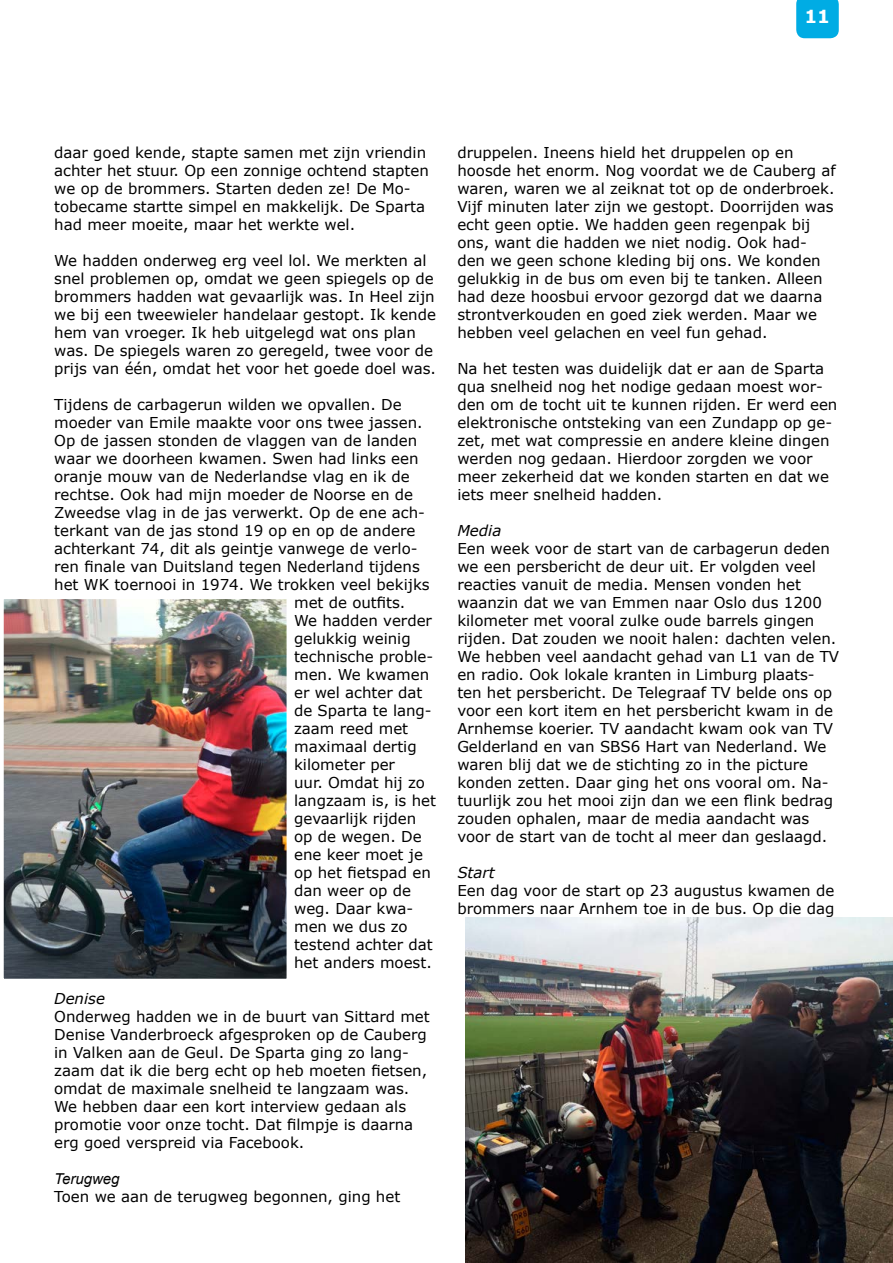
<style>
.page{position:relative;width:893px;height:1263px;background:#fff}
.page>*{position:absolute;margin:0;border:0;box-sizing:border-box;transform-origin:0 0}
.t1{font:700 18px "Verdana";color:#fff}
.t2{font:15px/18px "Verdana";color:#000}
.t3{font:italic 15px "Verdana";color:#000}
.t4{font:italic 15px "Arial";color:#000}
</style>
<div class="page">
<div style="left:796px;top:0;width:43px;height:38px;background:#00ace4"></div>
<img style="left:3px;top:599px;width:284px;height:380px">
<img style="left:465px;top:917px;width:428px;height:346px">
<p class="t1" style="left:804px;top:4px;width:27px">11</p>
<p class="t2" style="left:54px;top:144px;width:376px">daar goed kende, stapte samen met zijn vriendin achter het stuur. Op een zonnige ochtend stapten we op de brommers. Starten deden ze! De Mo&shy;tobecame startte simpel en makkelijk. De Sparta had meer moeite, maar het werkte wel.</p>
<p class="t2" style="left:54px;top:252px;width:383px">We hadden onderweg erg veel lol. We merkten al snel problemen op, omdat we geen spiegels op de brommers hadden wat gevaarlijk was. In Heel zijn we bij een tweewieler handelaar gestopt. Ik kende hem van vroeger. Ik heb uitgelegd wat ons plan was. De spiegels waren zo geregeld, twee voor de prijs van één, omdat het voor het goede doel was.</p>
<p class="t2" style="left:54px;top:396px;width:349px">Tijdens de carbagerun wilden we opvallen. De</p>
<p class="t2" style="left:54px;top:414px;width:370px">moeder van Emile maakte voor ons twee jassen.</p>
<p class="t2" style="left:54px;top:432px;width:365px">Op de jassen stonden de vlaggen van de landen</p>
<p class="t2" style="left:54px;top:450px;width:366px">waar we doorheen kwamen. Swen had links een</p>
<p class="t2" style="left:54px;top:468px;width:357px">oranje mouw van de Nederlandse vlag en ik de</p>
<p class="t2" style="left:54px;top:486px;width:360px">rechtse. Ook had mijn moeder de Noorse en de</p>
<p class="t2" style="left:54px;top:504px;width:372px">Zweedse vlag in de jas verwerkt. Op de ene ach-</p>
<p class="t2" style="left:54px;top:522px;width:363px">terkant van de jas stond 19 op en op de andere</p>
<p class="t2" style="left:54px;top:540px;width:365px">achterkant 74, dit als geintje vanwege de verlo-</p>
<p class="t2" style="left:54px;top:558px;width:367px">ren finale van Duitsland tegen Nederland tijdens</p>
<p class="t2" style="left:54px;top:576px;width:377px">het WK toernooi in 1974. We trokken veel bekijks</p>
<p class="t2" style="left:294px;top:594px;width:113px">met de outfits.</p>
<p class="t2" style="left:294px;top:612px;width:139px">We hadden verder</p>
<p class="t2" style="left:294px;top:630px;width:118px">gelukkig weinig</p>
<p class="t2" style="left:294px;top:648px;width:141px">technische proble-</p>
<p class="t2" style="left:294px;top:666px;width:137px">men. We kwamen</p>
<p class="t2" style="left:294px;top:684px;width:130px">er wel achter dat</p>
<p class="t2" style="left:294px;top:702px;width:139px">de Sparta te lang-</p>
<p class="t2" style="left:294px;top:720px;width:116px">zaam reed met</p>
<p class="t2" style="left:294px;top:738px;width:124px">maximaal dertig</p>
<p class="t2" style="left:294px;top:756px;width:102px">kilometer per</p>
<p class="t2" style="left:294px;top:774px;width:132px">uur. Omdat hij zo</p>
<p class="t2" style="left:294px;top:792px;width:143px">langzaam is, is het</p>
<p class="t2" style="left:294px;top:810px;width:124px">gevaarlijk rijden</p>
<p class="t2" style="left:294px;top:828px;width:129px">op de wegen. De</p>
<p class="t2" style="left:294px;top:846px;width:130px">ene keer moet je</p>
<p class="t2" style="left:294px;top:864px;width:138px">op het fietspad en</p>
<p class="t2" style="left:294px;top:882px;width:118px">dan weer op de</p>
<p class="t2" style="left:294px;top:900px;width:121px">weg. Daar kwa-</p>
<p class="t2" style="left:294px;top:918px;width:115px">men we dus zo</p>
<p class="t2" style="left:294px;top:936px;width:140px">testend achter dat</p>
<p class="t2" style="left:294px;top:954px;width:139px">het anders moest.</p>
<p class="t3" style="left:54px;top:988px;width:52px">Denise</p>
<p class="t2" style="left:54px;top:1008px;width:377px">Onderweg hadden we in de buurt van Sittard met Denise Vanderbroeck afgesproken op de Cauberg in Valken aan de Geul. De Sparta ging zo lang&shy;zaam dat ik die berg echt op heb moeten fietsen, omdat de maximale snelheid te langzaam was.<br>We hebben daar een kort interview gedaan als promotie voor onze tocht. Dat filmpje is daarna erg goed verspreid via Facebook.</p>
<p class="t4" style="left:54px;top:1169px;width:67px">Terugweg</p>
<p class="t2" style="left:54px;top:1188px;width:348px">Toen we aan de terugweg begonnen, ging het</p>
<p class="t2" style="left:457px;top:144px;width:380px">druppelen. Ineens hield het druppelen op en hoosde het enorm. Nog voordat we de Cauberg af waren, waren we al zeiknat tot op de onderbroek.<br>Vijf minuten later zijn we gestopt. Doorrijden was echt geen optie. We hadden geen regenpak bij ons, want die hadden we niet nodig. Ook had&shy;den we geen schone kleding bij ons. We konden gelukkig in de bus om even bij te tanken. Alleen had deze hoosbui ervoor gezorgd dat we daarna strontverkouden en goed ziek werden. Maar we hebben veel gelachen en veel fun gehad.</p>
<p class="t2" style="left:457px;top:360px;width:382px">Na het testen was duidelijk dat er aan de Sparta qua snelheid nog het nodige gedaan moest wor&shy;den om de tocht uit te kunnen rijden. Er werd een elektronische ontsteking van een Zundapp op ge&shy;zet, met wat compressie en andere kleine dingen werden nog gedaan. Hierdoor zorgden we voor meer zekerheid dat we konden starten en dat we iets meer snelheid hadden.</p>
<p class="t3" style="left:457px;top:520px;width:46px">Media</p>
<p class="t2" style="left:457px;top:540px;width:383px">Een week voor de start van de carbagerun deden we een persbericht de deur uit. Er volgden veel reacties vanuit de media. Mensen vonden het waanzin dat we van Emmen naar Oslo dus 1200 kilometer met vooral zulke oude barrels gingen rijden. Dat zouden we nooit halen: dachten velen.<br>We hebben veel aandacht gehad van L1 van de TV en radio. Ook lokale kranten in Limburg plaats&shy;ten het persbericht. De Telegraaf TV belde ons op voor een kort item en het persbericht kwam in de Arnhemse koerier. TV aandacht kwam ook van TV Gelderland en van SBS6 Hart van Nederland. We waren blij dat we de stichting zo in the picture konden zetten. Daar ging het ons vooral om. Na&shy;tuurlijk zou het mooi zijn dan we een flink bedrag zouden ophalen, maar de media aandacht was voor de start van de tocht al meer dan geslaagd.</p>
<p class="t3" style="left:457px;top:862px;width:39px">Start</p>
<p class="t2" style="left:457px;top:882px;width:379px">Een dag voor de start op 23 augustus kwamen de brommers naar Arnhem toe in de bus. Op die dag</p>
</div>
